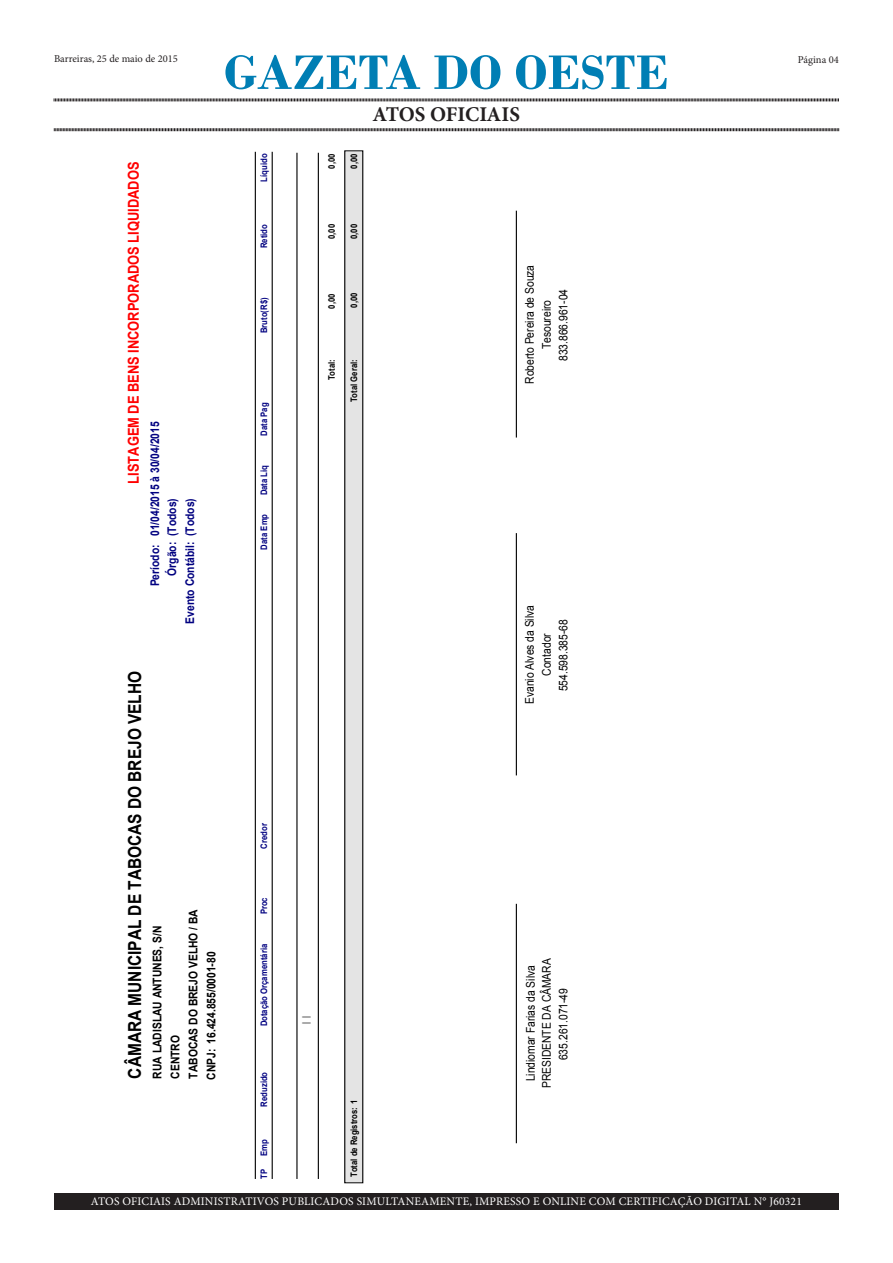
<style>
.page{position:relative;width:893px;height:1263px;background:#fff}
.page>*{position:absolute;margin:0;border:0;box-sizing:border-box;transform-origin:0 0}
.t1{font:700 51px "Bodoni";color:#007eb4}
.t2{font:700 21px "Minion Pro";letter-spacing:-.005em;color:#231f20}
.t3{font:700 18px "Arial";color:#000;scale:.86 1}
.t4{font:700 15px "Arial";color:#f00;scale:.86 1}
.t5{font:12px/16.8px "Arial";color:#000;text-align:center;scale:.86 1}
.t6{font:700 12px/18px "Arial";color:#000;scale:.86 1}
.t7{font:700 12px/16.8px "Arial";color:#000080;text-align:right;scale:.86 1}
.t8{font:11.55px "Minion Pro";letter-spacing:.015em;color:#fff}
.t9{font:10.5px "Minion Pro";color:#231f20}
.t10{font:700 9px "Arial";color:#000080;scale:.86 1}
.t11{font:700 9px "Arial";color:#000;scale:.86 1}
.t12{font:9px "Arial";color:#000;scale:.86 1}
</style>
<div class="page">
<svg style="left:54px;top:98px;width:785px;height:4px;background:#908e8e"></svg>
<svg style="left:54px;top:128px;width:785px;height:4px;background:#908e8e"></svg>
<div style="left:54px;top:1194px;width:785px;height:16px;background:#231f20"></div>
<hr style="left:255px;top:152px;width:1px;height:1027px;background:#000">
<hr style="left:272px;top:152px;width:1px;height:1027px;background:#000">
<hr style="left:296px;top:153px;width:1px;height:1026px;background:#000">
<hr style="left:318px;top:153px;width:1px;height:1026px;background:#000">
<hr style="left:516px;top:904px;width:1px;height:239px;background:#000">
<hr style="left:516px;top:211px;width:1px;height:226px;background:#000">
<hr style="left:516px;top:533px;width:1px;height:242px;background:#000">
<div style="left:345px;top:151px;width:18px;height:1032px;background:#e4e4e4"></div>
<div style="left:344px;top:150px;width:19px;height:1033px;border:1px solid #000"></div>
<p class="t9" style="left:54px;top:51px;width:125px">Barreiras, 25 de maio de 2015</p>
<p class="t9" style="left:798px;top:52px;width:42px">Página 04</p>
<p class="t1" style="left:224px;top:42px;width:446px">GAZETA DO OESTE</p>
<p class="t2" style="left:373px;top:100px;width:149px">ATOS OFICIAIS</p>
<p class="t4" style="left:124px;top:484px;width:376px;rotate:-90deg">LISTAGEM DE BENS INCORPORADOS LIQUIDADOS</p>
<p class="t7" style="left:147px;top:536px;width:135px;text-align:left;rotate:-90deg">01/04/2015 à 30/04/2015 (Todos)</p>
<p class="t7" style="left:182px;top:624px;width:147px;rotate:-90deg">Evento Contábil: (Todos)</p>
<p class="t7" style="left:147px;top:586px;width:53px;rotate:-90deg">Período:<br>Órgão:</p>
<p class="t3" style="left:123px;top:1078px;width:475px;rotate:-90deg">CÂMARA MUNICIPAL DE TABOCAS DO BREJO VELHO</p>
<p class="t6" style="left:149px;top:1078px;width:179px;rotate:-90deg">RUA LADISLAU ANTUNES, S/N<br>CENTRO</p>
<p class="t6" style="left:185px;top:1078px;width:198px;rotate:-90deg">TABOCAS DO BREJO VELHO / BA</p>
<p class="t6" style="left:203px;top:1079px;width:150px;rotate:-90deg">CNPJ: 16.424.855/0001-80</p>
<p class="t10" style="left:258px;top:182px;width:34px;rotate:-90deg">Líquido</p>
<p class="t10" style="left:258px;top:248px;width:29px;rotate:-90deg">Retido</p>
<p class="t10" style="left:258px;top:333px;width:43px;rotate:-90deg">Bruto(R$)</p>
<p class="t10" style="left:258px;top:436px;width:40px;rotate:-90deg">Data Pag</p>
<p class="t10" style="left:258px;top:495px;width:37px;rotate:-90deg">Data Liq</p>
<p class="t10" style="left:258px;top:549px;width:43px;rotate:-90deg">Data Emp</p>
<p class="t11" style="left:325px;top:169px;width:19px;rotate:-90deg">0,00</p>
<p class="t11" style="left:348px;top:169px;width:19px;rotate:-90deg">0,00</p>
<p class="t11" style="left:325px;top:239px;width:19px;rotate:-90deg">0,00</p>
<p class="t11" style="left:348px;top:239px;width:19px;rotate:-90deg">0,00</p>
<p class="t11" style="left:325px;top:309px;width:19px;rotate:-90deg">0,00</p>
<p class="t11" style="left:348px;top:308px;width:19px;rotate:-90deg">0,00</p>
<p class="t11" style="left:325px;top:380px;width:26px;rotate:-90deg">Total:</p>
<p class="t11" style="left:348px;top:402px;width:51px;rotate:-90deg">Total Geral:</p>
<p class="t10" style="left:258px;top:849px;width:31px;rotate:-90deg">Credor</p>
<p class="t10" style="left:258px;top:914px;width:21px;rotate:-90deg">Proc</p>
<p class="t10" style="left:258px;top:1026px;width:97px;rotate:-90deg">Dotação Orçamentária</p>
<p class="t10" style="left:258px;top:1106px;width:42px;rotate:-90deg">Reduzido</p>
<p class="t10" style="left:258px;top:1156px;width:21px;rotate:-90deg">Emp</p>
<p class="t10" style="left:258px;top:1179px;width:13px;rotate:-90deg">TP</p>
<p class="t12" style="left:300px;top:1024px;width:11px;rotate:-90deg">| |</p>
<p class="t11" style="left:348px;top:1177px;width:92px;rotate:-90deg">Total de Registros: 1</p>
<p class="t5" style="left:521px;top:384px;width:140px;rotate:-90deg">Roberto Pereira de Souza</p>
<p class="t5" style="left:538px;top:349px;width:59px;rotate:-90deg">Tesoureiro</p>
<p class="t5" style="left:555px;top:361px;width:85px;rotate:-90deg">833.866.961-04</p>
<p class="t5" style="left:521px;top:704px;width:117px;rotate:-90deg">Evanio Alves da Silva<br>Contador<br>554.598.385-68</p>
<p class="t5" style="left:538px;top:1088px;width:153px;rotate:-90deg">PRESIDENTE DA CÂMARA<br>635.261.071-49</p>
<p class="t5" style="left:522px;top:1081px;width:137px;rotate:-90deg">Lindiomar Farias da Silva</p>
<p class="t8" style="left:91px;top:1193px;width:713px">ATOS OFICIAIS ADMINISTRATIVOS PUBLICADOS SIMULTANEAMENTE, IMPRESSO E ONLINE COM CERTIFICAÇÃO DIGITAL N° J60321</p>
</div>
